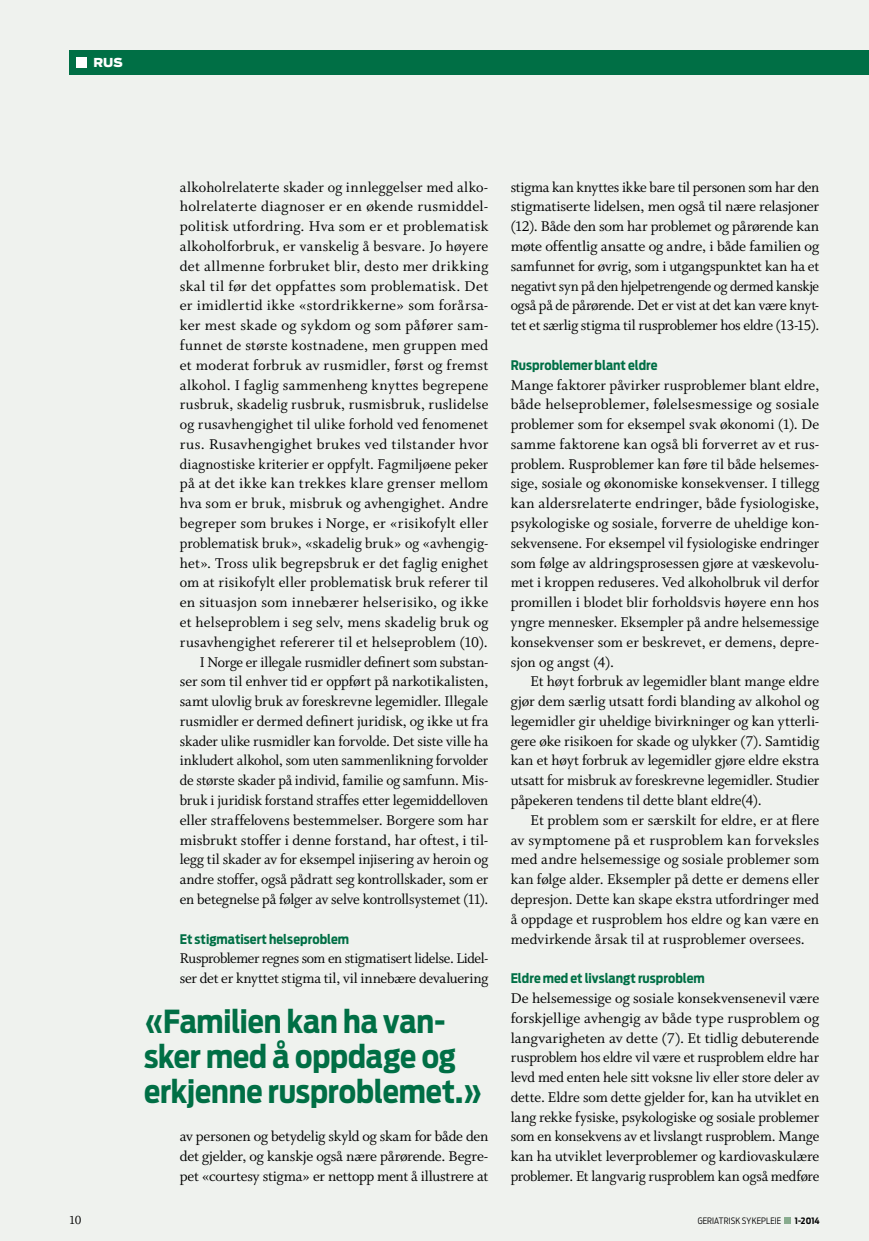
<style>
.page{position:relative;width:869px;height:1241px;background:#fff}
.page>*{position:absolute;margin:0;border:0;box-sizing:border-box;transform-origin:0 0}
.t1{font:700 31.5px/35px "Antenna Cond";letter-spacing:-.005em;color:#006f45}
.t2{font:15.75px/19.8px "Whitman Roman LF";letter-spacing:.005em;color:#000;text-align:justify}
.t3{font:15.75px/19.8px "Whitman Roman LF";letter-spacing:-.02em;color:#000}
.t4{font:700 13.12px "Antenna Cond";letter-spacing:.005em;color:#006f45}
.t5{font:13.12px "Whitman Roman LF";color:#000}
.t6{font:900 12.25px "Antenna";color:#fff}
.t7{font:300 8.75px "Antenna Cond";letter-spacing:.01em;color:#000}
.t8{font:700 8.75px "Antenna Cond";color:#000}
</style>
<div class="page">
<div style="left:0;top:0;width:868px;height:1240px;background:#eff2ee"></div>
<div style="left:69px;top:50px;width:799px;height:24px;background:#006f45"></div>
<div style="left:76px;top:57px;width:11px;height:10px;background:#fff"></div>
<div style="left:784px;top:1216px;width:6px;height:7px;background:#89ac8f"></div>
<p class="t6" style="left:93px;top:55px;width:31px">Rus</p>
<p class="t2" style="left:180px;top:177px;width:310px;text-align:right">alkoholrelaterte skader og innleggelser med alko&shy;holrelaterte diagnoser er en økende rusmiddel&shy;politisk utfordring. Hva som er et problematisk alkoholforbruk, er vanskelig å besvare. Jo høyere det allmenne forbruket blir, desto mer drikking skal til før det oppfattes som problematisk. Det er imidlertid ikke «stordrikkerne» som forårsa&shy;ker mest skade og sykdom og som påfører sam&shy;funnet de største kostnadene, men gruppen med et moderat forbruk av rusmidler, først og fremst alkohol. I faglig sammenheng knyttes begrepene rusbruk, skadelig rusbruk, rusmisbruk, ruslidelse og rusavhengighet til ulike forhold ved fenomenet rus. Rusavhengighet brukes ved tilstander hvor diagnostiske kriterier er oppfylt. Fagmiljøene peker på at det ikke kan trekkes klare grenser mellom hva som er bruk, misbruk og avhengighet. Andre begreper som brukes i Norge, er «risikofylt eller problematisk bruk», «skadelig bruk» og «avhengig&shy;het». Tross ulik begrepsbruk er det faglig enighet om at risikofylt eller problematisk bruk referer til en situasjon som innebærer helserisiko, og ikke et helseproblem i seg selv, mens skadelig bruk og rusavhengighet refererer til et helseproblem (10).<br>I Norge er illegale rusmidler definert som substan&shy;ser som til enhver tid er oppført på narkotikalisten, samt ulovlig bruk av foreskrevne legemidler. Illegale rusmidler er dermed definert juridisk, og ikke ut fra skader ulike rusmidler kan forvolde. Det siste ville ha inkludert alkohol, som uten sammenlikning forvolder de største skader på individ, familie og samfunn. Mis&shy;bruk i juridisk forstand straffes etter legemiddelloven eller straffelovens bestemmelser. Borgere som har misbrukt stoffer i denne forstand, har oftest, i til&shy;legg til skader av for eksempel injisering av heroin og andre stoffer, også pådratt seg kontrollskader, som er en betegnelse på følger av selve kontrollsystemet (11).</p>
<p class="t4" style="left:180px;top:930px;width:171px">Et stigmatisert helseproblem</p>
<p class="t3" style="left:180px;top:948px;width:310px">Rusproblemer regnes som en stigmatisert lidelse. Lidel&shy;ser det er knyttet stigma til, vil innebære devaluering</p>
<h1 class="t1" style="left:144px;top:1003px;width:340px">«Familien kan ha van&shy;sker med å oppdage og erkjenne rusproblemet.»</h1>
<p class="t2" style="left:180px;top:1126px;width:310px">av personen og betydelig skyld og skam for både den det gjelder, og kanskje også nære pårørende. Begre&shy;pet «courtesy stigma» er nettopp ment å illustrere at</p>
<p class="t2" style="left:510px;top:177px;width:310px">stigma kan knyttes ikke bare til personen som har den stigmatiserte lidelsen, men også til nære relasjoner (12). Både den som har problemet og pårørende kan møte offentlig ansatte og andre, i både familien og samfunnet for øvrig, som i utgangspunktet kan ha et negativt syn på den hjelpetrengende og dermed kanskje også på de pårørende. Det er vist at det kan være knyt&shy;tet et særlig stigma til rusproblemer hos eldre (13-15).</p>
<p class="t4" style="left:510px;top:357px;width:148px">Rusproblemer blant eldre</p>
<p class="t2" style="left:510px;top:375px;width:310px">Mange faktorer påvirker rusproblemer blant eldre, både helseproblemer, følelsesmessige og sosiale problemer som for eksempel svak økonomi (1). De samme faktorene kan også bli forverret av et rus&shy;problem. Rusproblemer kan føre til både helsemes&shy;sige, sosiale og økonomiske konsekvenser. I tillegg kan aldersrelaterte endringer, både fysiologiske, psykologiske og sosiale, forverre de uheldige kon&shy;sekvensene. For eksempel vil fysiologiske endringer som følge av aldringsprosessen gjøre at væskevolu&shy;met i kroppen reduseres. Ved alkoholbruk vil derfor promillen i blodet blir forholdsvis høyere enn hos yngre mennesker. Eksempler på andre helsemessige konsekvenser som er beskrevet, er demens, depre&shy;sjon og angst (4).</p>
<p class="t2" style="left:510px;top:671px;width:310px;text-indent:20px">Et høyt forbruk av legemidler blant mange eldre gjør dem særlig utsatt fordi blanding av alkohol og legemidler gir uheldige bivirkninger og kan ytterli&shy;gere øke risikoen for skade og ulykker (7). Samtidig kan et høyt forbruk av legemidler gjøre eldre ekstra utsatt for misbruk av foreskrevne legemidler. Studier påpekeren tendens til dette blant eldre(4).</p>
<p class="t2" style="left:510px;top:810px;width:310px;text-indent:20px">Et problem som er særskilt for eldre, er at flere av symptomene på et rusproblem kan forveksles med andre helsemessige og sosiale problemer som kan følge alder. Eksempler på dette er demens eller depresjon. Dette kan skape ekstra utfordringer med å oppdage et rusproblem hos eldre og kan være en medvirkende årsak til at rusproblemer oversees.</p>
<p class="t4" style="left:510px;top:970px;width:195px">Eldre med et livslangt rusproblem</p>
<p class="t2" style="left:510px;top:988px;width:310px">De helsemessige og sosiale konsekvensenevil være forskjellige avhengig av både type rusproblem og langvarigheten av dette (7). Et tidlig debuterende rusproblem hos eldre vil være et rusproblem eldre har levd med enten hele sitt voksne liv eller store deler av dette. Eldre som dette gjelder for, kan ha utviklet en lang rekke fysiske, psykologiske og sosiale problemer som en konsekvens av et livslangt rusproblem. Mange kan ha utviklet leverproblemer og kardiovaskulære problemer. Et langvarig rusproblem kan også medføre</p>
<p class="t5" style="left:69px;top:1212px;width:13px">10</p>
<p class="t7" style="left:697px;top:1214px;width:85px">GERIATRISK SYKEPLEIE</p>
<p class="t8" style="left:794px;top:1214px;width:26px">1-2014</p>
</div>
